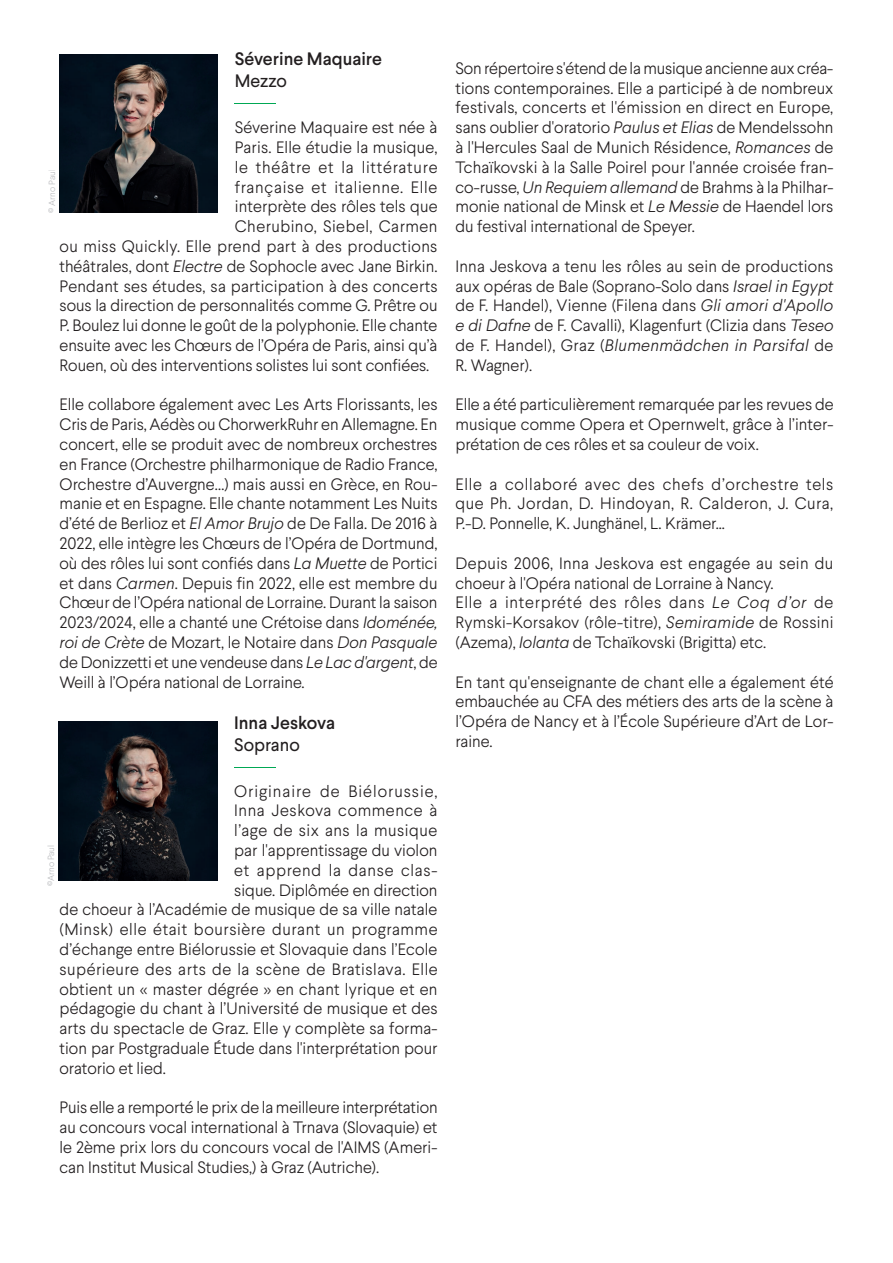
<style>
.page{position:relative;width:893px;height:1263px;background:#fff}
.page>*{position:absolute;margin:0;border:0;box-sizing:border-box;transform-origin:0 0}
.t1{font:500 18px "Larsseit";color:#231f20}
.t2{font:18px "Larsseit";color:#231f20}
.t3{font:300 16.5px/19.8px "Larsseit";letter-spacing:.005em;color:#231f20;text-align:justify}
.t4{font:300 16.5px "Larsseit";letter-spacing:.03em;color:#231f20}
.t5{font:300 16.5px "Larsseit";letter-spacing:.045em;color:#231f20}
.t6{font:300 16.5px "Larsseit";letter-spacing:.035em;color:#231f20}
.t7{font:300 16.5px "Larsseit";letter-spacing:.025em;color:#231f20}
.t8{font:300 16.5px "Larsseit";letter-spacing:.06em;color:#231f20}
.t9{font:300 9px "Larsseit";color:#babbbe}
.s1{font-style:italic}
</style>
<div class="page">
<hr style="left:235px;top:103px;width:41px;height:1px;background:#00a854">
<hr style="left:234px;top:767px;width:42px;height:1px;background:#00a854">
<img style="left:60px;top:54px;width:158px;height:158px">
<img style="left:59px;top:722px;width:158px;height:158px">
<p class="t1" style="left:235px;top:47px;width:149px">Séverine Maquaire</p>
<p class="t2" style="left:235px;top:69px;width:54px">Mezzo</p>
<p class="t3" style="left:235px;top:117px;width:204px">Séverine Maquaire est née à</p>
<p class="t3" style="left:235px;top:137px;width:204px">Paris. Elle étudie la musique,</p>
<p class="t5" style="left:235px;top:157px;width:204px">le théâtre et la littérature</p>
<p class="t5" style="left:235px;top:176px;width:204px">française et italienne. Elle</p>
<p class="t3" style="left:235px;top:196px;width:204px">interprète des rôles tels que</p>
<p class="t4" style="left:235px;top:216px;width:204px">Cherubino, Siebel, Carmen</p>
<p class="t7" style="left:60px;top:236px;width:379px">ou miss Quickly. Elle prend part à des productions</p>
<p class="t3" style="left:60px;top:256px;width:379px">théâtrales, dont <span class="s1">Electre</span> de Sophocle avec Jane Birkin.</p>
<p class="t3" style="left:60px;top:276px;width:380px">Pendant ses études, sa participation à des concerts</p>
<p class="t3" style="left:60px;top:295px;width:379px">sous la direction de personnalités comme G. Prêtre ou</p>
<p class="t3" style="left:60px;top:315px;width:379px">P. Boulez lui donne le goût de la polyphonie. Elle chante</p>
<p class="t3" style="left:60px;top:335px;width:379px">ensuite avec les Chœurs de l’Opéra de Paris, ainsi qu’à</p>
<p class="t3" style="left:60px;top:355px;width:371px">Rouen, où des interventions solistes lui sont confiées.</p>
<p class="t3" style="left:60px;top:394px;width:380px">Elle collabore également avec Les Arts Florissants, les Cris de Paris, Aédès ou ChorwerkRuhr en Allemagne. En concert, elle se produit avec de nombreux orchestres en France (Orchestre philharmonique de Radio France, Orchestre d’Auvergne…) mais aussi en Grèce, en Rou&shy;manie et en Espagne. Elle chante notamment Les Nuits d’été de Berlioz et <span class="s1">El Amor Brujo</span> de De Falla. De 2016 à 2022, elle intègre les Chœurs de l’Opéra de Dortmund, où des rôles lui sont confiés dans <span class="s1">La Muette</span> de Portici et dans <span class="s1">Carmen</span>. Depuis fin 2022, elle est membre du Chœur de l’Opéra national de Lorraine. Durant la saison 2023/2024, elle a chanté une Crétoise dans <span class="s1">Idoménée, roi de Crète</span> de Mozart, le Notaire dans <span class="s1">Don Pasquale </span>de Donizzetti et une vendeuse dans <span class="s1">Le Lac d'argent</span>, de Weill à l’Opéra national de Lorraine.</p>
<p class="t1" style="left:234px;top:711px;width:102px">Inna Jeskova</p>
<p class="t2" style="left:234px;top:733px;width:67px">Soprano</p>
<p class="t8" style="left:234px;top:780px;width:205px">Originaire de Biélorussie,</p>
<p class="t6" style="left:234px;top:800px;width:205px">Inna Jeskova commence à</p>
<p class="t4" style="left:234px;top:820px;width:205px">l’age de six ans la musique</p>
<p class="t3" style="left:234px;top:840px;width:205px">par l'apprentissage du violon</p>
<p class="t5" style="left:234px;top:859px;width:205px">et apprend la danse clas-</p>
<p class="t3" style="left:234px;top:880px;width:205px">sique. Diplômée en direction</p>
<p class="t3" style="left:60px;top:899px;width:379px">de choeur à l’Académie de musique de sa ville natale</p>
<p class="t6" style="left:60px;top:919px;width:380px">(Minsk) elle était boursière durant un programme</p>
<p class="t3" style="left:60px;top:939px;width:379px">d’échange entre Biélorussie et Slovaquie dans l’Ecole</p>
<p class="t4" style="left:60px;top:958px;width:380px">supérieure des arts de la scène de Bratislava. Elle</p>
<p class="t3" style="left:60px;top:979px;width:379px">obtient un « master dégrée » en chant lyrique et en</p>
<p class="t3" style="left:60px;top:998px;width:380px">pédagogie du chant à l’Université de musique et des</p>
<p class="t3" style="left:60px;top:1018px;width:380px">arts du spectacle de Graz. Elle y complète sa forma-</p>
<p class="t3" style="left:60px;top:1038px;width:380px">tion par Postgraduale Étude dans l'interprétation pour</p>
<p class="t3" style="left:60px;top:1058px;width:108px">oratorio et lied.</p>
<p class="t3" style="left:60px;top:1097px;width:380px">Puis elle a remporté le prix de la meilleure interprétation au concours vocal international à Trnava (Slovaquie) et le 2ème prix lors du concours vocal de l'AIMS (Ameri&shy;can Institut Musical Studies,) à Graz (Autriche).</p>
<p class="t9" style="left:46px;top:213px;width:45px;rotate:-90deg">© Arno Paul</p>
<p class="t9" style="left:45px;top:886px;width:43px;rotate:-90deg">©Arno Paul</p>
<p class="t3" style="left:455px;top:58px;width:379px">Son répertoire s'étend de la musique ancienne aux créa&shy;tions contemporaines. Elle a participé à de nombreux festivals, concerts et l'émission en direct en Europe, sans oublier d'oratorio <span class="s1">Paulus et Elias</span> de Mendelssohn à l'Hercules Saal de Munich Résidence, <span class="s1">Romances</span> de Tchaïkovski à la Salle Poirel pour l'année croisée fran&shy;co-russe, <span class="s1">Un Requiem allemand</span> de Brahms à la Philhar&shy;monie national de Minsk et <span class="s1">Le Messie</span> de Haendel lors du festival international de Speyer.</p>
<p class="t3" style="left:455px;top:256px;width:380px">Inna Jeskova a tenu les rôles au sein de productions aux opéras de Bale (Soprano-Solo dans <span class="s1">Israel in Egypt </span>de F. Handel), Vienne (Filena dans <span class="s1">Gli amori d'Apollo e di Dafne</span> de F. Cavalli), Klagenfurt (Clizia dans <span class="s1">Teseo </span>de F. Handel), Graz (<span class="s1">Blumenmädchen in Parsifal</span> de R. Wagner).</p>
<p class="t3" style="left:455px;top:394px;width:380px">Elle a été particulièrement remarquée par les revues de musique comme Opera et Opernwelt, grâce à l’inter&shy;prétation de ces rôles et sa couleur de voix.</p>
<p class="t3" style="left:455px;top:474px;width:379px">Elle a collaboré avec des chefs d’orchestre tels que Ph. Jordan, D. Hindoyan, R. Calderon, J. Cura, P.-D. Ponnelle, K. Junghänel, L. Krämer...</p>
<p class="t3" style="left:455px;top:553px;width:379px;text-align:left">Depuis 2006, Inna Jeskova est engagée au sein du choeur à l'Opéra national de Lorraine à Nancy.<br>Elle a interprété des rôles dans <span class="s1">Le Coq d’or</span> de Rymski-Korsakov (rôle-titre), <span class="s1">Semiramide</span> de Rossini (Azema), <span class="s1">Iolanta</span> de Tchaïkovski (Brigitta) etc.</p>
<p class="t3" style="left:455px;top:672px;width:380px">En tant qu'enseignante de chant elle a également été embauchée au CFA des métiers des arts de la scène à l’Opéra de Nancy et à l’École Supérieure d’Art de Lor&shy;raine.</p>
</div>
